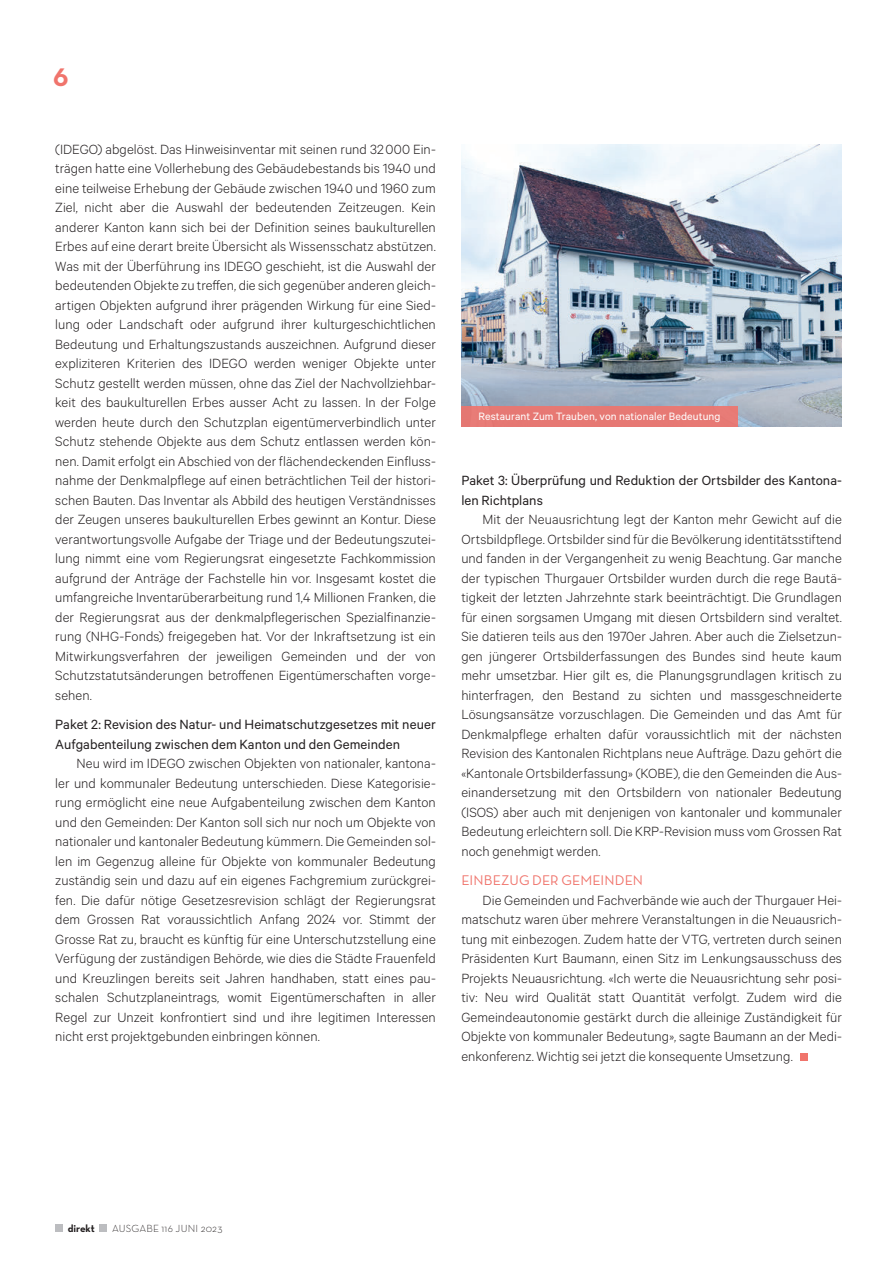
<style>
.page{position:relative;width:893px;height:1263px;background:#fff}
.page>*{position:absolute;margin:0;border:0;box-sizing:border-box;transform-origin:0 0}
.t1{font:25.8px "Neutra Text Bold Alt";color:#f0746c}
.t2{font:300 15px/19.5px "Calibre";letter-spacing:.005em;color:#231f20;text-align:justify}
.t3{font:15px/19.5px "Calibre";letter-spacing:.005em;color:#231f20}
.t4{font:14.25px "Neutra Text";letter-spacing:.01em;color:#f0746c}
.t5{font:12px "Calibre";letter-spacing:.01em;color:#fff}
.t6{font:300 10.5px "Neutra Text";letter-spacing:.015em;color:#231f20}
.t7{font:700 10.5px "Neutra Text";color:#231f20}
</style>
<div class="page">
<div style="left:55px;top:1224px;width:8px;height:8px;background:#bcbdc0"></div>
<div style="left:100px;top:1224px;width:7px;height:8px;background:#bcbdc0"></div>
<div style="left:800px;top:1053px;width:7px;height:7px;background:#f0746c"></div>
<img style="left:461px;top:145px;width:381px;height:282px">
<div style="left:461px;top:406px;width:277px;height:21px;background:#e67873"></div>
<h1 class="t1" style="left:53px;top:61px;width:17px">6</h1>
<p class="t2" style="left:55px;top:139px;width:382px">(IDEGO) abgelöst. Das Hinweisinventar mit seinen rund 32000 Ein&shy;trägen hatte eine Vollerhebung des Gebäudebestands bis 1940 und eine teilweise Erhebung der Gebäude zwischen 1940 und 1960 zum Ziel, nicht aber die Auswahl der bedeutenden Zeitzeugen. Kein anderer Kanton kann sich bei der Definition seines baukulturellen Erbes auf eine derart breite Übersicht als Wissensschatz abstützen.<br>Was mit der Überführung ins IDEGO geschieht, ist die Auswahl der bedeutenden Objekte zu treffen, die sich gegenüber anderen gleich&shy;artigen Objekten aufgrund ihrer prägenden Wirkung für eine Sied&shy;lung oder Landschaft oder aufgrund ihrer kulturgeschichtlichen Bedeutung und Erhaltungszustands auszeichnen. Aufgrund dieser expliziteren Kriterien des IDEGO werden weniger Objekte unter Schutz gestellt werden müssen, ohne das Ziel der Nachvollziehbar&shy;keit des baukulturellen Erbes ausser Acht zu lassen. In der Folge werden heute durch den Schutzplan eigentümerverbindlich unter Schutz stehende Objekte aus dem Schutz entlassen werden kön&shy;nen. Damit erfolgt ein Abschied von der flächendeckenden Einfluss&shy;nahme der Denkmalpflege auf einen beträchtlichen Teil der histori&shy;schen Bauten. Das Inventar als Abbild des heutigen Verständnisses der Zeugen unseres baukulturellen Erbes gewinnt an Kontur. Diese verantwortungsvolle Aufgabe der Triage und der Bedeutungszutei&shy;lung nimmt eine vom Regierungsrat eingesetzte Fachkommission aufgrund der Anträge der Fachstelle hin vor. Insgesamt kostet die umfangreiche Inventarüberarbeitung rund 1,4 Millionen Franken, die der Regierungsrat aus der denkmalpflegerischen Spezialfinanzie&shy;rung (NHG-Fonds) freigegeben hat. Vor der Inkraftsetzung ist ein Mitwirkungsverfahren der jeweiligen Gemeinden und der von Schutzstatutsänderungen betroffenen Eigentümerschaften vorge&shy;sehen.</p>
<p class="t3" style="left:55px;top:714px;width:382px">Paket 2: Revision des Natur- und Heimatschutzgesetzes mit neuer<br>Aufgabenteilung zwischen dem Kanton und den Gemeinden</p>
<p class="t2" style="left:55px;top:753px;width:382px;text-indent:21px">Neu wird im IDEGO zwischen Objekten von nationaler, kantona&shy;ler und kommunaler Bedeutung unterschieden. Diese Kategorisie&shy;rung ermöglicht eine neue Aufgabenteilung zwischen dem Kanton und den Gemeinden: Der Kanton soll sich nur noch um Objekte von nationaler und kantonaler Bedeutung kümmern. Die Gemeinden sol&shy;len im Gegenzug alleine für Objekte von kommunaler Bedeutung zuständig sein und dazu auf ein eigenes Fachgremium zurückgrei&shy;fen. Die dafür nötige Gesetzesrevision schlägt der Regierungsrat dem Grossen Rat voraussichtlich Anfang 2024 vor. Stimmt der Grosse Rat zu, braucht es künftig für eine Unterschutzstellung eine Verfügung der zuständigen Behörde, wie dies die Städte Frauenfeld und Kreuzlingen bereits seit Jahren handhaben, statt eines pau&shy;schalen Schutzplaneintrags, womit Eigentümerschaften in aller Regel zur Unzeit konfrontiert sind und ihre legitimen Interessen nicht erst projektgebunden einbringen können.</p>
<p class="t5" style="left:478px;top:409px;width:244px">Restaurant Zum Trauben, von nationaler Bedeutung</p>
<p class="t3" style="left:461px;top:470px;width:382px">Paket 3: Überprüfung und Reduktion der Ortsbilder des Kantona&shy;len Richtplans</p>
<p class="t2" style="left:461px;top:509px;width:382px;text-indent:21px">Mit der Neuausrichtung legt der Kanton mehr Gewicht auf die Ortsbildpflege. Ortsbilder sind für die Bevölkerung identitätsstiftend und fanden in der Vergangenheit zu wenig Beachtung. Gar manche der typischen Thurgauer Ortsbilder wurden durch die rege Bautä&shy;tigkeit der letzten Jahrzehnte stark beeinträchtigt. Die Grundlagen für einen sorgsamen Umgang mit diesen Ortsbildern sind veraltet.<br>Sie datieren teils aus den 1970er Jahren. Aber auch die Zielsetzun&shy;gen jüngerer Ortsbilderfassungen des Bundes sind heute kaum mehr umsetzbar. Hier gilt es, die Planungsgrundlagen kritisch zu hinterfragen, den Bestand zu sichten und massgeschneiderte Lösungsansätze vorzuschlagen. Die Gemeinden und das Amt für Denkmalpflege erhalten dafür voraussichtlich mit der nächsten Revision des Kantonalen Richtplans neue Aufträge. Dazu gehört die «Kantonale Ortsbilderfassung» (KOBE), die den Gemeinden die Aus&shy;einandersetzung mit den Ortsbildern von nationaler Bedeutung (ISOS) aber auch mit denjenigen von kantonaler und kommunaler Bedeutung erleichtern soll. Die KRP-Revision muss vom Grossen Rat noch genehmigt werden.</p>
<p class="t4" style="left:461px;top:871px;width:183px">EINBEZUG DER GEMEINDEN</p>
<p class="t2" style="left:461px;top:889px;width:382px;text-indent:21px">Die Gemeinden und Fachverbände wie auch der Thurgauer Hei&shy;matschutz waren über mehrere Veranstaltungen in die Neuausrich&shy;tung mit einbezogen. Zudem hatte der VTG, vertreten durch seinen Präsidenten Kurt Baumann, einen Sitz im Lenkungsausschuss des Projekts Neuausrichtung. «Ich werte die Neuausrichtung sehr posi&shy;tiv: Neu wird Qualität statt Quantität verfolgt. Zudem wird die Gemeindeautonomie gestärkt durch die alleinige Zuständigkeit für Objekte von kommunaler Bedeutung», sagte Baumann an der Medi&shy;enkonferenz. Wichtig sei jetzt die konsequente Umsetzung.</p>
<p class="t7" style="left:68px;top:1222px;width:29px">direkt</p>
<p class="t6" style="left:112px;top:1222px;width:112px">AUSGABE 116 JUNI 2023</p>
</div>
